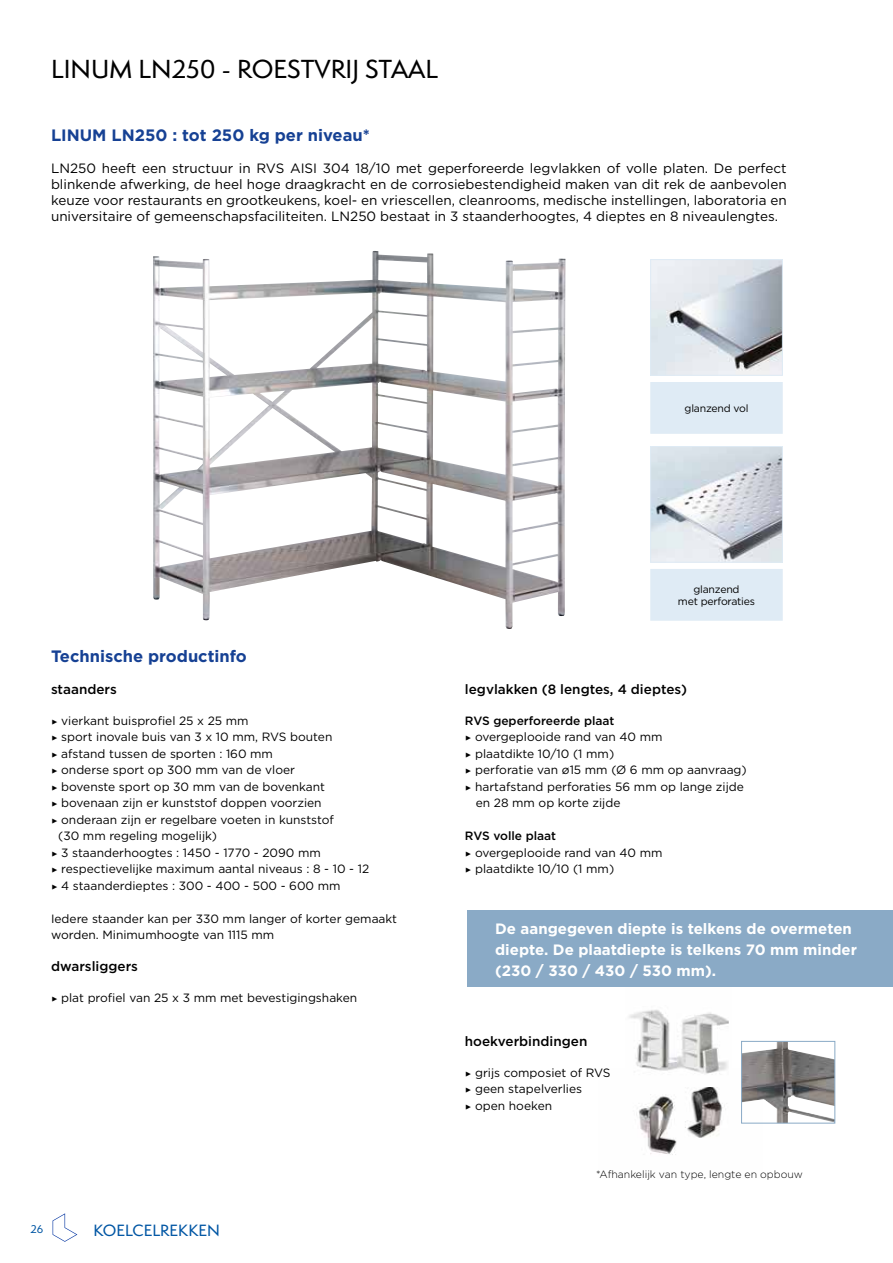
<style>
.page{position:relative;width:893px;height:1263px;background:#fff}
.page>*{position:absolute;margin:0;border:0;box-sizing:border-box;transform-origin:0 0}
.t1{font:500 24px "Semplicita Pro";color:#000}
.t2{font:700 16.5px "Gotham";color:#164194}
.t3{font:700 15px/21px "Gotham";color:#fff}
.t4{font:500 15px "Semplicita Pro";color:#0056a4}
.t5{font:13.5px/16.2px "Gotham";color:#000;text-align:justify}
.t6{font:500 13.5px "Gotham";color:#000}
.t7{font:12px/16.5px "Gotham";color:#000}
.t8{font:500 12px "Gotham";color:#000}
.t9{font:300 10.5px "Gotham";color:#000}
.t10{font:10.5px/12.6px "Gotham";letter-spacing:-.02em;color:#000;text-align:center}
.t11{font:500 10.5px "Semplicita Pro";color:#0056a4}
.s1{font-family:"Modern Pictograms"}
.s2{font-weight:500}
</style>
<div class="page">
<svg style="left:53px;top:1213px;width:24px;height:29px"></svg>
<img style="left:153px;top:251px;width:413px;height:378px">
<img style="left:636px;top:1087px;width:126px;height:68px">
<img style="left:629px;top:1009px;width:100px;height:65px">
<div style="left:468px;top:910px;width:425px;height:77px;background:#8aaac6"></div>
<img style="left:743px;top:1043px;width:90px;height:78px">
<div style="left:741px;top:1041px;width:94px;height:82px;border:1px solid #8aaac6"></div>
<img style="left:652px;top:261px;width:129px;height:113px">
<div style="left:650px;top:259px;width:133px;height:117px;border:1px solid #dfebf5"></div>
<img style="left:652px;top:448px;width:129px;height:112px">
<div style="left:650px;top:446px;width:133px;height:116px;border:1px solid #dfebf5"></div>
<div style="left:650px;top:382px;width:133px;height:52px;background:#dfebf5"></div>
<div style="left:650px;top:569px;width:133px;height:52px;background:#dfebf5"></div>
<h1 class="t1" style="left:51px;top:52px;width:389px">LINUM LN250 - ROESTVRIJ STAAL</h1>
<h2 class="t2" style="left:51px;top:124px;width:320px">LINUM LN250 : tot 250 kg per niveau*</h2>
<p class="t5" style="left:51px;top:160px;width:737px">LN250 heeft een structuur in RVS AISI 304 18/10 met geperforeerde legvlakken of volle platen. De perfect blinkende afwerking, de heel hoge draagkracht en de corrosiebestendigheid maken van dit rek de aanbevolen keuze voor restaurants en grootkeukens, koel- en vriescellen, cleanrooms, medische instellingen, laboratoria en universitaire of gemeenschapsfaciliteiten. LN250 bestaat in 3 staanderhoogtes, 4 dieptes en 8 niveaulengtes.</p>
<p class="t10" style="left:685px;top:402px;width:65px">glanzend vol</p>
<h2 class="t2" style="left:51px;top:645px;width:197px">Technische productinfo</h2>
<p class="t6" style="left:51px;top:680px;width:67px">staanders</p>
<p class="t7" style="left:51px;top:712px;width:199px"><span class="s1">&gt;</span> vierkant buisprofiel 25 x 25 mm</p>
<p class="t7" style="left:51px;top:728px;width:283px"><span class="s1">&gt;</span> sport inovale buis van 3 x 10 mm, RVS bouten</p>
<p class="t7" style="left:51px;top:745px;width:224px"><span class="s1">&gt;</span> afstand tussen de sporten : 160 mm</p>
<p class="t7" style="left:51px;top:761px;width:246px"><span class="s1">&gt;</span> onderse sport op 300 mm van de vloer</p>
<p class="t7" style="left:51px;top:778px;width:276px"><span class="s1">&gt;</span> bovenste sport op 30 mm van de bovenkant</p>
<p class="t7" style="left:51px;top:794px;width:272px"><span class="s1">&gt;</span> bovenaan zijn er kunststof doppen voorzien</p>
<p class="t7" style="left:51px;top:811px;width:284px"><span class="s1">&gt;</span> onderaan zijn er regelbare voeten in kunststof</p>
<p class="t7" style="left:58px;top:827px;width:160px">(30 mm regeling mogelijk)</p>
<p class="t7" style="left:51px;top:844px;width:271px"><span class="s1">&gt;</span> 3 staanderhoogtes : 1450 - 1770 - 2090 mm</p>
<p class="t7" style="left:51px;top:860px;width:320px"><span class="s1">&gt;</span> respectievelijke maximum aantal niveaus : 8 - 10 - 12</p>
<p class="t7" style="left:51px;top:877px;width:291px"><span class="s1">&gt;</span> 4 staanderdieptes : 300 - 400 - 500 - 600 mm</p>
<p class="t7" style="left:51px;top:910px;width:348px">Iedere staander kan per 330 mm langer of korter gemaakt worden. Minimumhoogte van 1115 mm</p>
<p class="t6" style="left:51px;top:957px;width:89px">dwarsliggers</p>
<p class="t7" style="left:51px;top:989px;width:308px"><span class="s1">&gt;</span> plat profiel van 25 x 3 mm met bevestigingshaken</p>
<p class="t11" style="left:31px;top:1222px;width:14px">26</p>
<p class="t4" style="left:94px;top:1220px;width:128px">KOELCELREKKEN</p>
<p class="t10" style="left:678px;top:582px;width:79px">glanzend<br>met perforaties</p>
<p class="t6" style="left:465px;top:680px;width:224px">legvlakken (8 lengtes, 4 dieptes)</p>
<p class="t8" style="left:465px;top:712px;width:151px">RVS geperforeerde plaat</p>
<p class="t7" style="left:465px;top:728px;width:199px"><span class="s1">&gt;</span> overgeplooide rand van 40 mm</p>
<p class="t7" style="left:465px;top:745px;width:151px"><span class="s1">&gt;</span> plaatdikte 10/10 (1 mm)</p>
<p class="t7" style="left:465px;top:761px;width:283px"><span class="s1">&gt;</span> perforatie van ø15 mm (Ø 6 mm op aanvraag)</p>
<p class="t7" style="left:465px;top:778px;width:280px"><span class="s1">&gt;</span> hartafstand perforaties 56 mm op lange zijde</p>
<p class="t7" style="left:476px;top:794px;width:146px">en 28 mm op korte zijde</p>
<p class="t7" style="left:465px;top:827px;width:199px"><span class="s2">RVS volle plaat<br></span><span class="s1">&gt;</span> overgeplooide rand van 40 mm <span class="s1">&gt;</span> plaatdikte 10/10 (1 mm)</p>
<p class="t3" style="left:495px;top:918px;width:363px">De aangegeven diepte is telkens de overmeten diepte. De plaatdiepte is telkens 70 mm minder (230 / 330 / 430 / 530 mm).</p>
<p class="t6" style="left:465px;top:1032px;width:124px">hoekverbindingen</p>
<p class="t7" style="left:465px;top:1064px;width:147px"><span class="s1">&gt;</span> grijs composiet of RVS <span class="s1">&gt;</span> geen stapelverlies<br><span class="s1">&gt;</span> open hoeken</p>
<p class="t9" style="left:596px;top:1167px;width:208px">*Afhankelijk van type, lengte en opbouw</p>
</div>
